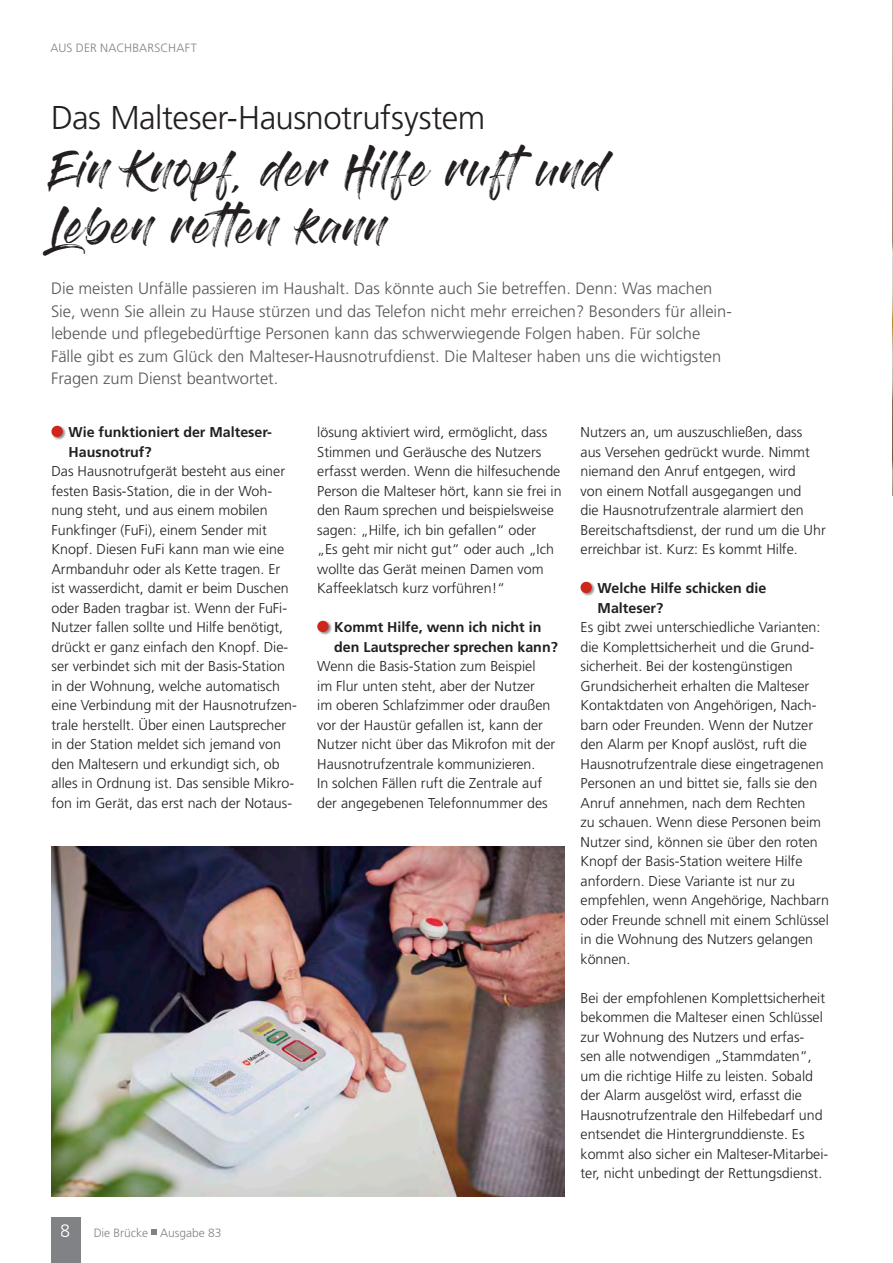
<style>
.page{position:relative;width:893px;height:1263px;background:#fff}
.page>*{position:absolute;margin:0;border:0;box-sizing:border-box;transform-origin:0 0}
.t1{font:36px/57px "Gloss And Bloom";letter-spacing:.04em;color:#231f20}
.t2{font:300 33px "Frutiger LT Pro";letter-spacing:-.015em;color:#231f20}
.t3{font:300 18px "Frutiger LT Pro";color:#fff}
.t4{font:300 16.5px/22.5px "Frutiger LT Pro";color:#57585a}
.t5{font:300 14.25px/19.5px "Frutiger LT Pro";color:#231f20}
.t6{font:700 14.25px/19.5px "Frutiger LT Pro";color:#231f20}
.t7{font:300 12px "Frutiger LT Pro";color:#808285}
</style>
<div class="page">
<svg style="left:152px;top:1229px;width:5px;height:5px"></svg>
<div style="left:51px;top:425px;width:15px;height:15px;background:#231f20;opacity:.5"></div>
<div style="left:51px;top:426px;width:12px;height:11px;background:#ce261c;border-radius:50%"></div>
<div style="left:317px;top:620px;width:15px;height:15px;background:#231f20;opacity:.5"></div>
<div style="left:317px;top:621px;width:12px;height:11px;background:#ce261c;border-radius:50%"></div>
<div style="left:580px;top:581px;width:15px;height:15px;background:#231f20;opacity:.5"></div>
<div style="left:580px;top:582px;width:12px;height:11px;background:#ce261c;border-radius:50%"></div>
<img style="left:892px;top:0;width:1px;height:495px">
<img style="left:51px;top:846px;width:513px;height:351px">
<div style="left:51px;top:1217px;width:30px;height:46px;background:#808285"></div>
<p class="t7" style="left:51px;top:40px;width:148px">AUS DER NACHBARSCHAFT</p>
<h2 class="t2" style="left:51px;top:98px;width:436px">Das Malteser-Hausnotrufsystem</h2>
<h1 class="t1" style="left:51px;top:145px;width:556px">Ein Knopf, der Hilfe ruftund<br>Leben retten kann</h1>
<p class="t4" style="left:51px;top:277px;width:682px">Die meisten Unfälle passieren im Haushalt. Das könnte auch Sie betreffen. Denn: Was machen Sie, wenn Sie allein zu Hause stürzen und das Telefon nicht mehr erreichen? Besonders für allein&shy;lebende und pflegebedürftige Personen kann das schwerwiegende Folgen haben. Für solche Fälle gibt es zum Glück den Malteser-Hausnotrufdienst. Die Malteser haben uns die wichtigsten Fragen zum Dienst beantwortet.</p>
<p class="t6" style="left:68px;top:422px;width:205px">Wie funktioniert der Malteser-<br>Hausnotruf?</p>
<p class="t5" style="left:51px;top:461px;width:247px">Das Hausnotrufgerät besteht aus einer festen Basis-Station, die in der Woh&shy;nung steht, und aus einem mobilen Funkfinger (FuFi), einem Sender mit Knopf. Diesen FuFi kann man wie eine Armbanduhr oder als Kette tragen. Er ist wasserdicht, damit er beim Duschen oder Baden tragbar ist. Wenn der FuFi-Nutzer fallen sollte und Hilfe benötigt, drückt er ganz einfach den Knopf. Die&shy;ser verbindet sich mit der Basis-Station in der Wohnung, welche automatisch eine Verbindung mit der Hausnotrufzen&shy;trale herstellt. Über einen Lautsprecher in der Station meldet sich jemand von den Maltesern und erkundigt sich, ob alles in Ordnung ist. Das sensible Mikro&shy;fon im Gerät, das erst nach der Notaus-</p>
<p class="t5" style="left:580px;top:422px;width:247px">Nutzers an, um auszuschließen, dass aus Versehen gedrückt wurde. Nimmt niemand den Anruf entgegen, wird<br>von einem Notfall ausgegangen und<br>die Hausnotrufzentrale alarmiert den Bereitschaftsdienst, der rund um die Uhr erreichbar ist. Kurz: Es kommt Hilfe.</p>
<p class="t6" style="left:598px;top:578px;width:170px">Welche Hilfe schicken die<br>Malteser?</p>
<p class="t5" style="left:580px;top:617px;width:250px">Es gibt zwei unterschiedliche Varianten: die Komplettsicherheit und die Grund&shy;sicherheit. Bei der kostengünstigen Grundsicherheit erhalten die Malteser Kontaktdaten von Angehörigen, Nach&shy;barn oder Freunden. Wenn der Nutzer den Alarm per Knopf auslöst, ruft die Hausnotrufzentrale diese eingetragenen Personen an und bittet sie, falls sie den Anruf annehmen, nach dem Rechten<br>zu schauen. Wenn diese Personen beim Nutzer sind, können sie über den roten Knopf der Basis-Station weitere Hilfe anfordern. Diese Variante ist nur zu empfehlen, wenn Angehörige, Nachbarn oder Freunde schnell mit einem Schlüssel in die Wohnung des Nutzers gelangen können.</p>
<p class="t5" style="left:580px;top:988px;width:249px">Bei der empfohlenen Komplettsicherheit bekommen die Malteser einen Schlüssel zur Wohnung des Nutzers und erfas&shy;sen alle notwendigen „Stammdaten“, um die richtige Hilfe zu leisten. Sobald der Alarm ausgelöst wird, erfasst die Hausnotrufzentrale den Hilfebedarf und entsendet die Hintergrunddienste. Es kommt also sicher ein Malteser-Mitarbei&shy;ter, nicht unbedingt der Rettungsdienst.</p>
<p class="t5" style="left:317px;top:422px;width:246px">lösung aktiviert wird, ermöglicht, dass Stimmen und Geräusche des Nutzers erfasst werden. Wenn die hilfesuchende Person die Malteser hört, kann sie frei in den Raum sprechen und beispielsweise sagen: „Hilfe, ich bin gefallen“ oder<br>„Es geht mir nicht gut“ oder auch „Ich wollte das Gerät meinen Damen vom Kaffeeklatsch kurz vorführen!“</p>
<p class="t6" style="left:334px;top:617px;width:225px">Kommt Hilfe, wenn ich nicht in den Lautsprecher sprechen kann?</p>
<p class="t5" style="left:317px;top:656px;width:240px">Wenn die Basis-Station zum Beispiel<br>im Flur unten steht, aber der Nutzer<br>im oberen Schlafzimmer oder draußen vor der Haustür gefallen ist, kann der Nutzer nicht über das Mikrofon mit der Hausnotrufzentrale kommunizieren.<br>In solchen Fällen ruft die Zentrale auf der angegebenen Telefonnummer des</p>
<p class="t3" style="left:61px;top:1220px;width:12px">8</p>
<p class="t7" style="left:94px;top:1225px;width:129px">Die Brücke Ausgabe 83</p>
</div>
